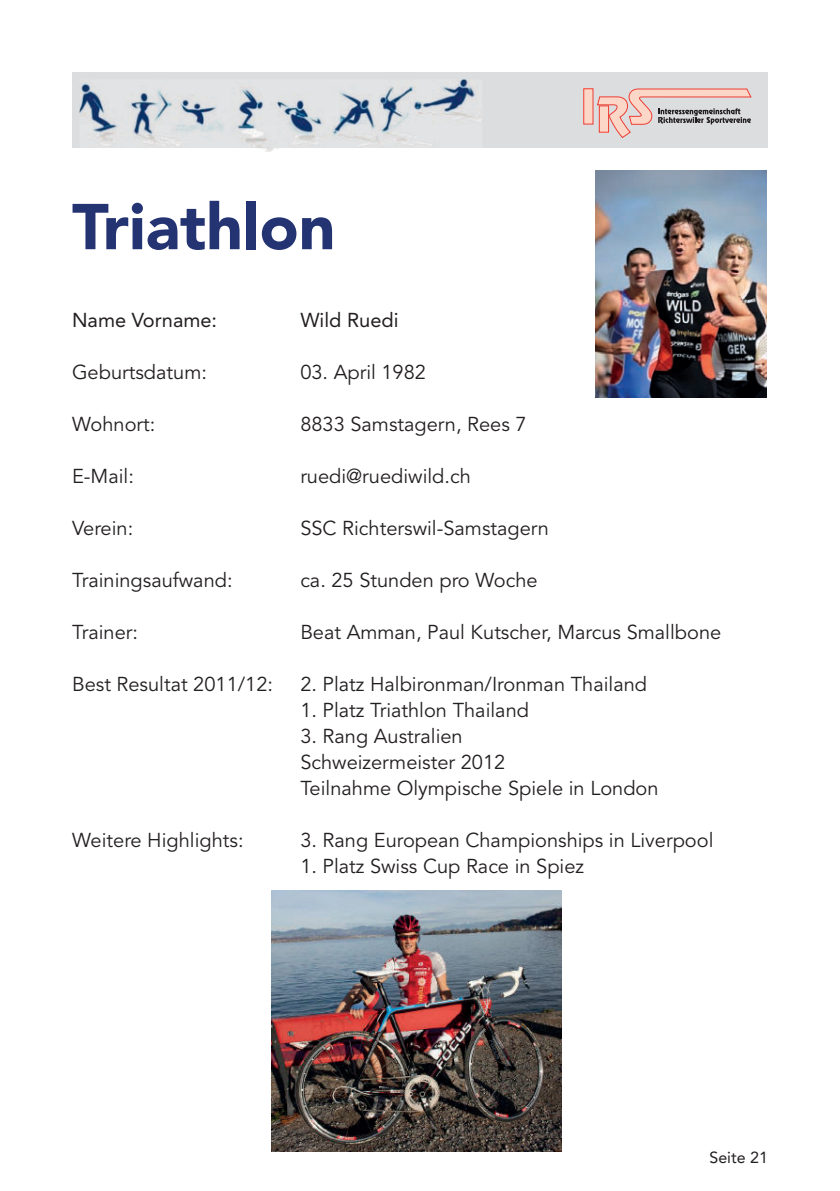
<style>
.page{position:relative;width:840px;height:1191px;background:#fff}
.page>*{position:absolute;margin:0;border:0;box-sizing:border-box;transform-origin:0 0}
.t1{font:900 64px "Avenir";color:#243371}
.t2{font:20px/26px "Avenir";color:#231f20}
.t3{font:20px "Avenir";color:#231f20}
.t4{font:16px "Avenir";color:#231f20}
</style>
<div class="page">
<div style="left:72px;top:72px;width:695px;height:76px;background:#dcdddf"></div>
<div style="left:583px;top:89px;width:9px;height:35px;background:#fcd6c7"></div>
<div style="left:583px;top:88px;width:10px;height:36px;border:1px solid #ee3e34"></div>
<svg style="left:597px;top:88px;width:154px;height:50px"></svg>
<img style="left:79px;top:79px;width:403px;height:73px">
<img style="left:271px;top:890px;width:290px;height:261px">
<img style="left:595px;top:170px;width:170px;height:227px">
<h1 class="t1" style="left:72px;top:188px;width:265px">Triathlon</h1>
<p class="t3" style="left:72px;top:308px;width:146px">Name Vorname:</p>
<p class="t3" style="left:300px;top:308px;width:100px">Wild Ruedi</p>
<p class="t2" style="left:72px;top:360px;width:136px">Geburtsdatum:</p>
<p class="t2" style="left:300px;top:360px;width:127px">03. April 1982</p>
<p class="t2" style="left:72px;top:412px;width:85px">Wohnort:</p>
<p class="t2" style="left:300px;top:412px;width:227px">8833 Samstagern, Rees 7</p>
<p class="t2" style="left:72px;top:464px;width:63px">E-Mail:</p>
<p class="t2" style="left:300px;top:464px;width:172px">ruedi@ruediwild.ch</p>
<p class="t2" style="left:72px;top:516px;width:63px">Verein:</p>
<p class="t2" style="left:300px;top:516px;width:250px">SSC Richterswil-Samstagern</p>
<p class="t2" style="left:72px;top:568px;width:162px">Trainingsaufwand:</p>
<p class="t2" style="left:300px;top:568px;width:239px">ca. 25 Stunden pro Woche</p>
<p class="t2" style="left:72px;top:620px;width:67px">Trainer:</p>
<p class="t2" style="left:300px;top:620px;width:422px">Beat Amman, Paul Kutscher, Marcus Smallbone</p>
<p class="t2" style="left:72px;top:672px;width:202px">Best Resultat 2011/12:</p>
<p class="t2" style="left:300px;top:672px;width:348px">2. Platz Halbironman/Ironman Thailand</p>
<p class="t2" style="left:300px;top:698px;width:230px">1. Platz Triathlon Thailand</p>
<p class="t2" style="left:300px;top:724px;width:359px">3. Rang Australien<br>Schweizermeister 2012<br>Teilnahme Olympische Spiele in London</p>
<p class="t2" style="left:72px;top:828px;width:173px">Weitere Highlights:</p>
<p class="t2" style="left:300px;top:828px;width:414px">3. Rang European Championships in Liverpool</p>
<p class="t2" style="left:300px;top:854px;width:285px">1. Platz Swiss Cup Race in Spiez</p>
<p class="t4" style="left:709px;top:1148px;width:60px">Seite 21</p>
</div>
